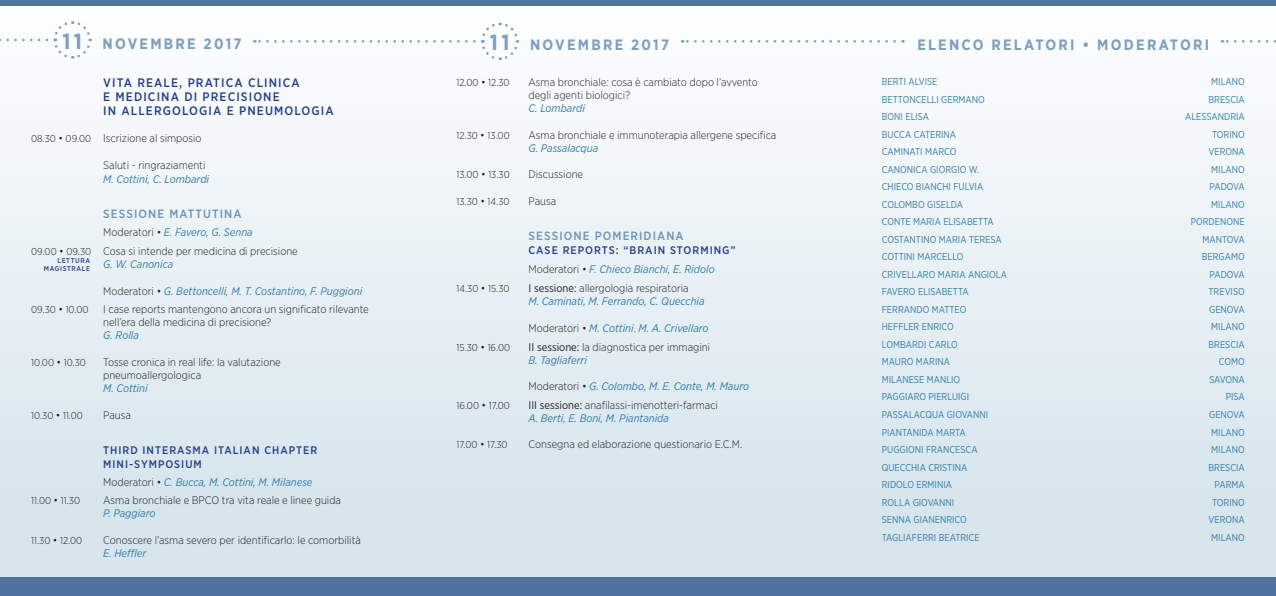
<style>
.page{position:relative;width:1276px;height:596px;background:#fff}
.page>*{position:absolute;margin:0;border:0;box-sizing:border-box;transform-origin:0 0}
.t1{font:700 21.8px "Gotham Narrow";color:#7d9fc0}
.t2{font:700 15px "Gotham Narrow";letter-spacing:.15em;color:#7d9fc0}
.t3{font:500 12.3px "Gotham Narrow";letter-spacing:.09em;color:#253f8e}
.t4{font:500 12px "Gotham Narrow";letter-spacing:.09em;color:#6c94b8}
.t5{font:300 11px/13.2px "Gotham Narrow";color:#231f20}
.t6{font:italic 11px "Gotham Narrow";color:#337da8}
.t7{font:500 11px "Gotham Narrow";letter-spacing:.09em;color:#253f8e}
.t8{font:10px "Gotham Narrow";color:#337da8;scale:.93 1}
.t9{font:300 10px "Gotham Narrow";color:#231f20}
.t10{font:10px "Gotham Narrow";letter-spacing:-.02em;color:#337da8;scale:.93 1}
.t11{font:500 7px "Gotham Narrow";letter-spacing:.09em;color:#253f8e}
.s1{font-size:11px}
.s2{font-weight:300;font-style:normal;color:#231f20}
.s3{font-weight:400}
.s4{font-weight:300;font-style:normal}
.s5{font-size:10px}
</style>
<div class="page">
<div style="left:0;top:0;width:1276px;height:595px;background:linear-gradient(to bottom,#fefefe,#d1e1eb)"></div>
<div style="left:0;top:0;width:1276px;height:6px;background:#4e739f"></div>
<svg style="left:0;top:20px;width:92px;height:40px"></svg>
<svg style="left:254px;top:21px;width:266px;height:40px"></svg>
<svg style="left:682px;top:40px;width:212px;height:3px"></svg>
<svg style="left:1222px;top:40px;width:54px;height:3px"></svg>
<div style="left:0;top:576px;width:1276px;height:19px;background:#4e739f"></div>
<p class="t1" style="left:63px;top:27px;width:21px">11</p>
<p class="t2" style="left:917px;top:35px;width:293px">ELENCO RELATORI • MODERATORI</p>
<p class="t9" style="left:456px;top:76px;width:55px">12.00 <span class="s1">•</span> 12.30</p>
<p class="t5" style="left:528px;top:75px;width:231px">Asma bronchiale: cosa è cambiato dopo l’avvento</p>
<p class="t5" style="left:528px;top:88px;width:103px">degli agenti biologici?</p>
<p class="t6" style="left:528px;top:102px;width:58px">C. Lombardi</p>
<p class="t9" style="left:456px;top:129px;width:55px">12.30 <span class="s1">•</span> 13.00</p>
<p class="t5" style="left:528px;top:128px;width:249px">Asma bronchiale e immunoterapia allergene specifica</p>
<p class="t6" style="left:528px;top:141px;width:71px">G. Passalacqua</p>
<p class="t9" style="left:456px;top:169px;width:55px">13.00 <span class="s1">•</span> 13.30</p>
<p class="t5" style="left:528px;top:167px;width:56px">Discussione</p>
<p class="t9" style="left:456px;top:195px;width:55px">13.30 <span class="s1">•</span> 14.30</p>
<p class="t5" style="left:528px;top:194px;width:29px">Pausa</p>
<p class="t4" style="left:528px;top:228px;width:157px">SESSIONE POMERIDIANA</p>
<p class="t7" style="left:528px;top:243px;width:209px">CASE REPORTS: “BRAIN STORMING”</p>
<p class="t6" style="left:528px;top:262px;width:188px"><span class="s2">Moderatori •</span> F. Chieco Bianchi, E. Ridolo</p>
<p class="t9" style="left:456px;top:282px;width:55px">14.30 <span class="s1">•</span> 15.30</p>
<p class="t5" style="left:528px;top:281px;width:162px"><span class="s3">I sessione:</span> allergologia respiratoria</p>
<p class="t6" style="left:528px;top:294px;width:178px">M. Caminati, M. Ferrando, C. Quecchia</p>
<p class="t6" style="left:528px;top:321px;width:182px"><span class="s2">Moderatori •</span> M. Cottini<span class="s4">,</span> M. A. Crivellaro</p>
<p class="t9" style="left:456px;top:341px;width:55px">15.30 <span class="s1">•</span> 16.00</p>
<p class="t5" style="left:528px;top:340px;width:183px"><span class="s3">II sessione:</span> la diagnostica per immagini</p>
<p class="t6" style="left:528px;top:353px;width:60px">B. Tagliaferri</p>
<p class="t6" style="left:528px;top:379px;width:222px"><span class="s2">Moderatori •</span> G. Colombo, M. E. Conte, M. Mauro</p>
<p class="t9" style="left:456px;top:399px;width:55px">16.00 <span class="s1">•</span> 17.00</p>
<p class="t5" style="left:528px;top:397px;width:191px"><span class="s3">III sessione:</span> anafilassi-imenotteri-farmaci</p>
<p class="t6" style="left:528px;top:411px;width:142px">A. Berti, E. Boni, M. Piantanida</p>
<p class="t9" style="left:456px;top:438px;width:53px">17.00 <span class="s1">•</span> 17.30</p>
<p class="t5" style="left:528px;top:437px;width:215px">Consegna ed elaborazione questionario E.C.M.</p>
<p class="t2" style="left:103px;top:34px;width:140px">NOVEMBRE 2017</p>
<p class="t1" style="left:490px;top:28px;width:21px">11</p>
<p class="t2" style="left:530px;top:35px;width:140px">NOVEMBRE 2017</p>
<p class="t8" style="left:882px;top:75px;width:61px">BERTI ALVISE</p>
<p class="t8" style="left:1211px;top:75px;width:38px">MILANO</p>
<p class="t8" style="left:882px;top:93px;width:112px">BETTONCELLI GERMANO</p>
<p class="t8" style="left:1208px;top:93px;width:41px">BRESCIA</p>
<p class="t8" style="left:882px;top:110px;width:52px">BONI ELISA</p>
<p class="t8" style="left:1185px;top:110px;width:66px">ALESSANDRIA</p>
<p class="t8" style="left:882px;top:128px;width:81px">BUCCA CATERINA</p>
<p class="t8" style="left:1212px;top:128px;width:37px">TORINO</p>
<p class="t8" style="left:882px;top:145px;width:82px">CAMINATI MARCO</p>
<p class="t8" style="left:1208px;top:145px;width:41px">VERONA</p>
<p class="t8" style="left:882px;top:163px;width:106px">CANONICA GIORGIO W.</p>
<p class="t8" style="left:1211px;top:163px;width:38px">MILANO</p>
<p class="t8" style="left:882px;top:180px;width:111px">CHIECO BIANCHI FULVIA</p>
<p class="t8" style="left:1209px;top:180px;width:39px">PADOVA</p>
<p class="t8" style="left:882px;top:198px;width:89px">COLOMBO GISELDA</p>
<p class="t8" style="left:1211px;top:198px;width:38px">MILANO</p>
<p class="t8" style="left:882px;top:215px;width:122px">CONTE MARIA ELISABETTA</p>
<p class="t8" style="left:1190px;top:215px;width:60px">PORDENONE</p>
<p class="t8" style="left:882px;top:233px;width:130px">COSTANTINO MARIA TERESA</p>
<p class="t10" style="left:1202px;top:233px;width:47px">MANTOVA</p>
<p class="t8" style="left:882px;top:250px;width:89px">COTTINI MARCELLO</p>
<p class="t8" style="left:1201px;top:250px;width:48px">BERGAMO</p>
<p class="t8" style="left:882px;top:268px;width:136px">CRIVELLARO MARIA ANGIOLA</p>
<p class="t8" style="left:1209px;top:268px;width:39px">PADOVA</p>
<p class="t8" style="left:882px;top:285px;width:95px">FAVERO ELISABETTA</p>
<p class="t8" style="left:1208px;top:285px;width:41px">TREVISO</p>
<p class="t8" style="left:882px;top:303px;width:92px">FERRANDO MATTEO</p>
<p class="t8" style="left:1209px;top:303px;width:40px">GENOVA</p>
<p class="t8" style="left:882px;top:320px;width:79px">HEFFLER ENRICO</p>
<p class="t8" style="left:1211px;top:320px;width:38px">MILANO</p>
<p class="t8" style="left:882px;top:338px;width:83px">LOMBARDI CARLO</p>
<p class="t8" style="left:1208px;top:338px;width:41px">BRESCIA</p>
<p class="t8" style="left:882px;top:355px;width:75px">MAURO MARINA</p>
<p class="t8" style="left:1219px;top:355px;width:29px">COMO</p>
<p class="t8" style="left:882px;top:373px;width:86px">MILANESE MANLIO</p>
<p class="t8" style="left:1209px;top:373px;width:40px">SAVONA</p>
<p class="t8" style="left:882px;top:390px;width:95px">PAGGIARO PIERLUIGI</p>
<p class="t8" style="left:1225px;top:390px;width:22px">PISA</p>
<p class="t8" style="left:882px;top:408px;width:116px">PASSALACQUA GIOVANNI</p>
<p class="t8" style="left:1209px;top:408px;width:40px">GENOVA</p>
<p class="t8" style="left:882px;top:425px;width:92px">PIANTANIDA MARTA</p>
<p class="t8" style="left:1211px;top:425px;width:38px">MILANO</p>
<p class="t8" style="left:882px;top:443px;width:104px">PUGGIONI FRANCESCA</p>
<p class="t8" style="left:1211px;top:443px;width:38px">MILANO</p>
<p class="t8" style="left:882px;top:460px;width:93px">QUECCHIA CRISTINA</p>
<p class="t8" style="left:1208px;top:460px;width:41px">BRESCIA</p>
<p class="t8" style="left:882px;top:478px;width:77px">RIDOLO ERMINIA</p>
<p class="t8" style="left:1214px;top:478px;width:34px">PARMA</p>
<p class="t8" style="left:882px;top:495px;width:79px">ROLLA GIOVANNI</p>
<p class="t8" style="left:1212px;top:495px;width:37px">TORINO</p>
<p class="t8" style="left:882px;top:513px;width:93px">SENNA GIANENRICO</p>
<p class="t8" style="left:1208px;top:513px;width:41px">VERONA</p>
<p class="t8" style="left:882px;top:530px;width:107px">TAGLIAFERRI BEATRICE</p>
<p class="t8" style="left:1211px;top:530px;width:38px">MILANO</p>
<p class="t3" style="left:103px;top:75px;width:198px">VITA REALE, PRATICA CLINICA</p>
<p class="t3" style="left:103px;top:89px;width:178px">E MEDICINA DI PRECISIONE</p>
<p class="t3" style="left:103px;top:103px;width:232px">IN ALLERGOLOGIA E PNEUMOLOGIA</p>
<p class="t5" style="left:31px;top:131px;width:172px"><span class="s5">08.30</span> • <span class="s5">09.00</span> Iscrizione al simposio</p>
<p class="t5" style="left:103px;top:158px;width:104px">Saluti - ringraziamenti</p>
<p class="t6" style="left:103px;top:172px;width:107px">M. Cottini, C. Lombardi</p>
<p class="t4" style="left:103px;top:206px;width:140px">SESSIONE MATTUTINA</p>
<p class="t6" style="left:103px;top:225px;width:151px"><span class="s2">Moderatori •</span> E. Favero, G. Senna</p>
<p class="t5" style="left:31px;top:244px;width:268px"><span class="s5">09.00</span> • <span class="s5">09.30</span> Cosa si intende per medicina di precisione</p>
<p class="t6" style="left:103px;top:257px;width:72px">G. W. Canonica</p>
<p class="t6" style="left:103px;top:284px;width:261px"><span class="s2">Moderatori •</span> G. Bettoncelli, M. T. Costantino, F. Puggioni</p>
<p class="t9" style="left:31px;top:303px;width:59px">09.30 <span class="s1">•</span> 10.00</p>
<p class="t5" style="left:103px;top:302px;width:267px">I case reports mantengono ancora un significato rilevante nell’era della medicina di precisione?</p>
<p class="t6" style="left:103px;top:328px;width:37px">G. Rolla</p>
<p class="t9" style="left:31px;top:356px;width:56px">10.00 <span class="s1">•</span> 10.30</p>
<p class="t5" style="left:103px;top:355px;width:179px">Tosse cronica in real life: la valutazione</p>
<p class="t5" style="left:103px;top:368px;width:99px">pneumoallergologica</p>
<p class="t6" style="left:103px;top:381px;width:46px">M. Cottini</p>
<p class="t9" style="left:31px;top:408px;width:53px">10.30 <span class="s1">•</span> 11.00</p>
<p class="t5" style="left:103px;top:407px;width:29px">Pausa</p>
<p class="t7" style="left:103px;top:442px;width:215px">THIRD INTERASMA ITALIAN CHAPTER</p>
<p class="t7" style="left:103px;top:456px;width:100px">MINI-SYMPOSIUM</p>
<p class="t6" style="left:103px;top:475px;width:211px"><span class="s2">Moderatori •</span> C. Bucca, M. Cottini, M. Milanese</p>
<p class="t9" style="left:31px;top:494px;width:50px">11.00 <span class="s1">•</span> 11.30</p>
<p class="t5" style="left:103px;top:493px;width:239px">Asma bronchiale e BPCO tra vita reale e linee guida</p>
<p class="t6" style="left:103px;top:506px;width:54px">P. Paggiaro</p>
<p class="t9" style="left:31px;top:533px;width:53px">11.30 <span class="s1">•</span> 12.00</p>
<p class="t5" style="left:103px;top:532px;width:259px">Conoscere l’asma severo per identificarlo: le comorbilità</p>
<p class="t6" style="left:103px;top:546px;width:45px">E. Heffler</p>
<p class="t11" style="left:57px;top:256px;width:34px">LETTURA</p>
<p class="t11" style="left:44px;top:264px;width:48px">MAGISTRALE</p>
</div>
